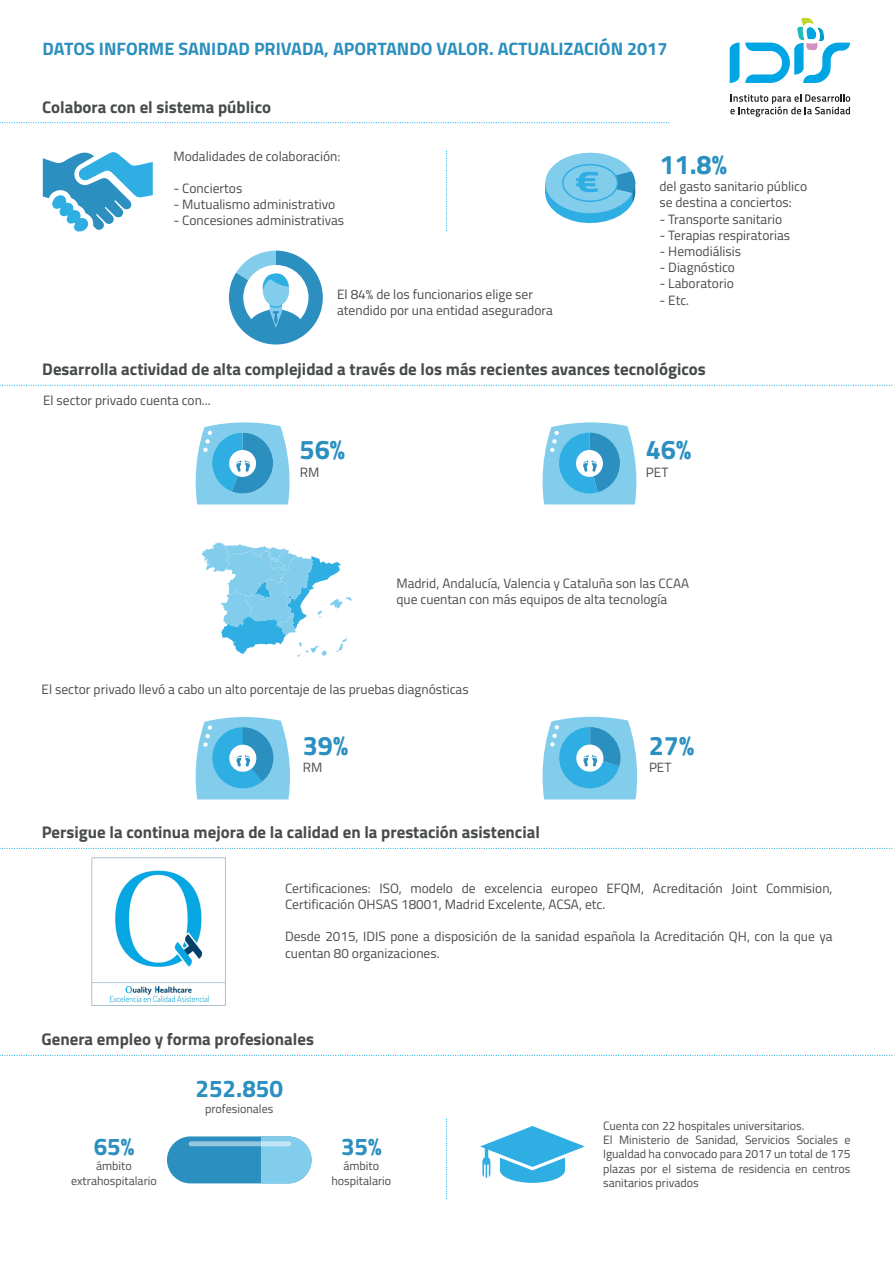
<style>
.page{position:relative;width:893px;height:1263px;background:#fff}
.page>*{position:absolute;margin:0;border:0;box-sizing:border-box;transform-origin:0 0}
.t1{font:700 27.15px "Titillium";color:#2b8fbf}
.t2{font:700 26.85px "Titillium";color:#2b8fbf}
.t3{font:700 24.15px "Titillium";color:#2b8fbf}
.t4{font:700 18px "Titillium";color:#2b8fbf}
.t5{font:700 16.8px "Titillium";color:#484b4c}
.t6{font:13.5px/16.2px "Titillium";color:#484b4c}
.t7{font:13.35px "Titillium";color:#484b4c}
.t8{font:12px/14.5px "Titillium";color:#484b4c;text-align:center}
</style>
<div class="page">
<svg style="left:0;top:848px;width:893px;height:1px"></svg>
<svg style="left:0;top:1055px;width:893px;height:1px"></svg>
<svg style="left:446px;top:151px;width:1px;height:80px"></svg>
<svg style="left:446px;top:1119px;width:1px;height:80px"></svg>
<svg style="left:202px;top:542px;width:150px;height:115px"></svg>
<svg style="left:196px;top:422px;width:94px;height:82px;background:#7ac5e5"></svg>
<svg style="left:543px;top:422px;width:93px;height:82px;background:#79c5e6"></svg>
<svg style="left:196px;top:717px;width:94px;height:82px;background:#79c6e7"></svg>
<svg style="left:543px;top:717px;width:94px;height:82px;background:#78c6e8"></svg>
<div style="left:167px;top:1136px;width:145px;height:47px;background:#2b8fbf;border-radius:23px"></div>
<svg style="left:261px;top:1136px;width:51px;height:47px;background:#90d2ed"></svg>
<svg style="left:480px;top:1126px;width:105px;height:57px"></svg>
<svg style="left:545px;top:152px;width:91px;height:72px"></svg>
<svg style="left:229px;top:251px;width:94px;height:93px"></svg>
<svg style="left:189px;top:1141px;width:102px;height:5px"></svg>
<svg style="left:0;top:122px;width:670px;height:1px"></svg>
<svg style="left:0;top:385px;width:893px;height:1px"></svg>
<svg style="left:730px;top:94px;width:120px;height:23px"></svg>
<svg style="left:730px;top:18px;width:120px;height:65px"></svg>
<svg style="left:43px;top:152px;width:110px;height:80px"></svg>
<img style="left:91px;top:857px;width:135px;height:149px">
<h3 class="t4" style="left:43px;top:35px;width:626px">DATOS INFORME SANIDAD PRIVADA, APORTANDO VALOR. ACTUALIZACIÓN 2017</h3>
<p class="t5" style="left:42px;top:94px;width:230px">Colabora con el sistema público</p>
<p class="t6" style="left:173px;top:148px;width:169px">Modalidades de colaboración:</p>
<p class="t6" style="left:173px;top:179px;width:70px">- Conciertos</p>
<p class="t6" style="left:173px;top:196px;width:163px">- Mutualismo administrativo</p>
<p class="t6" style="left:173px;top:212px;width:172px">- Concesiones administrativas</p>
<p class="t6" style="left:337px;top:285px;width:217px">El 84% de los funcionarios elige ser atendido por una entidad aseguradora</p>
<h1 class="t1" style="left:659px;top:144px;width:69px">11.8%</h1>
<p class="t6" style="left:659px;top:178px;width:149px">del gasto sanitario público se destina a conciertos:</p>
<p class="t6" style="left:659px;top:210px;width:124px">- Transporte sanitario</p>
<p class="t6" style="left:659px;top:226px;width:132px">- Terapias respiratorias</p>
<p class="t6" style="left:659px;top:242px;width:83px">- Hemodiálisis</p>
<p class="t6" style="left:659px;top:259px;width:77px">- Diagnóstico</p>
<p class="t6" style="left:659px;top:275px;width:76px">- Laboratorio</p>
<p class="t6" style="left:659px;top:291px;width:31px">- Etc.</p>
<p class="t5" style="left:42px;top:356px;width:665px">Desarrolla actividad de alta complejidad a través de los más recientes avances tecnológicos</p>
<p class="t6" style="left:43px;top:391px;width:169px">El sector privado cuenta con...</p>
<h1 class="t1" style="left:300px;top:429px;width:47px">56%</h1>
<p class="t6" style="left:300px;top:463px;width:21px">RM</p>
<h1 class="t1" style="left:646px;top:429px;width:47px">46%</h1>
<p class="t6" style="left:646px;top:463px;width:24px">PET</p>
<p class="t6" style="left:396px;top:574px;width:294px">Madrid, Andalucía, Valencia y Cataluña son las CCAA que cuentan con más equipos de alta tecnología</p>
<p class="t6" style="left:42px;top:680px;width:429px">El sector privado llevó a cabo un alto porcentaje de las pruebas diagnósticas</p>
<h2 class="t2" style="left:303px;top:725px;width:47px">39%</h2>
<p class="t7" style="left:303px;top:758px;width:21px">RM</p>
<p class="t5" style="left:42px;top:819px;width:500px">Persigue la continua mejora de la calidad en la prestación asistencial</p>
<h2 class="t2" style="left:649px;top:725px;width:47px">27%</h2>
<p class="t7" style="left:649px;top:758px;width:24px">PET</p>
<p class="t6" style="left:285px;top:879px;width:549px">Certificaciones: ISO, modelo de excelencia europeo EFQM, Acreditación Joint Commision,<br>Certificación OHSAS 18001, Madrid Excelente, ACSA, etc.</p>
<p class="t6" style="left:285px;top:928px;width:549px">Desde 2015, IDIS pone a disposición de la sanidad española la Acreditación QH, con la que ya cuentan 80 organizaciones.</p>
<p class="t5" style="left:42px;top:1026px;width:274px">Genera empleo y forma profesionales</p>
<h3 class="t3" style="left:94px;top:1127px;width:42px">65%</h3>
<p class="t8" style="left:71px;top:1158px;width:87px">ámbito extrahospitalario</p>
<h3 class="t3" style="left:195px;top:1070px;width:89px">252.850</h3>
<p class="t8" style="left:205px;top:1101px;width:70px">profesionales</p>
<h3 class="t3" style="left:341px;top:1127px;width:42px">35%</h3>
<p class="t8" style="left:331px;top:1158px;width:61px">ámbito hospitalario</p>
<p class="t8" style="left:603px;top:1117px;width:249px;text-align:left">Cuenta con 22 hospitales universitarios.<br>El Ministerio de Sanidad, Servicios Sociales e Igualdad ha convocado para 2017 un total de 175 plazas por el sistema de residencia en centros sanitarios privados</p>
</div>
